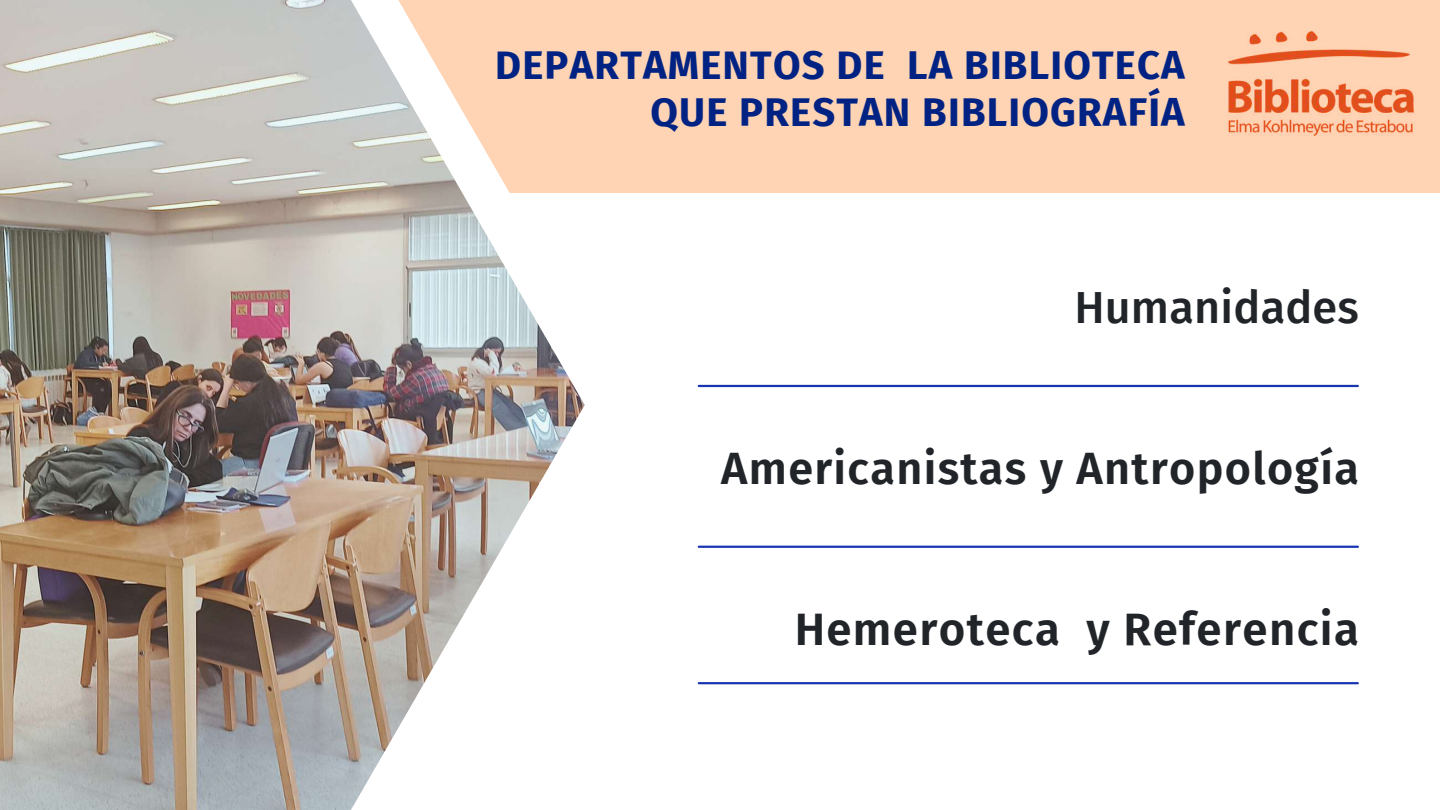
<style>
.page{position:relative;width:1440px;height:810px;background:#fff}
.page>*{position:absolute;margin:0;border:0;box-sizing:border-box;transform-origin:0 0}
.t1{font:600 45.5px "Fira Sans";letter-spacing:.03em;color:#212529}
.t2{font:500 45px "Fira Sans";letter-spacing:.005em;color:#212529}
.t3{font:600 44.9px "Fira Sans";letter-spacing:.03em;color:#212529}
.t4{font:700 39.9px/47.2px "Fira Sans";letter-spacing:.03em;color:#002383;text-align:right}
</style>
<div class="page">
<div style="left:293px;top:0;width:1147px;height:193px;background:#ffd4b5"></div>
<hr style="left:699px;top:385px;width:659px;height:2px;background:#1936b1">
<hr style="left:699px;top:546px;width:659px;height:2px;background:#1936b1">
<img style="left:0;top:0;width:585px;height:810px">
<hr style="left:699px;top:682px;width:659px;height:2px;background:#1936b1">
<img style="left:1228px;top:31px;width:186px;height:105px">
<p class="t4" style="left:495px;top:42px;width:691px">DEPARTAMENTOS DE LA BIBLIOTECA<br>QUE PRESTAN BIBLIOGRAFÍA</p>
<p class="t2" style="left:1074px;top:281px;width:286px">Humanidades</p>
<p class="t3" style="left:721px;top:442px;width:639px">Americanistas y Antropología</p>
<p class="t1" style="left:795px;top:603px;width:566px">Hemeroteca y Referencia</p>
</div>
